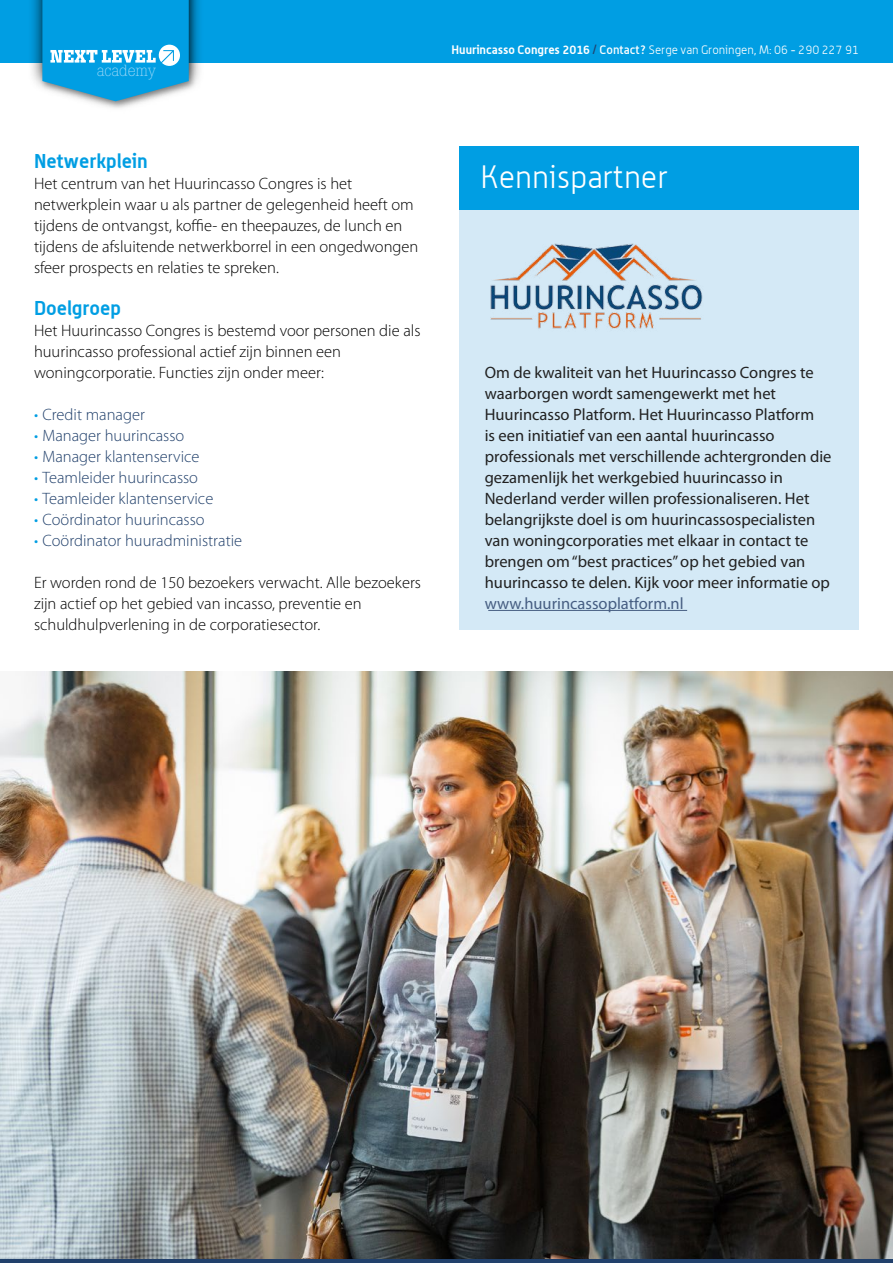
<style>
.page{position:relative;width:893px;height:1263px;background:#fff}
.page>*{position:absolute;margin:0;border:0;box-sizing:border-box;transform-origin:0 0}
.t1{font:300 31.5px "Alwyn";color:#fff}
.t2{font:700 19.5px "Alwyn";color:#009ee3}
.t3{font:300 16.5px/21px "Myriad Pro";color:#000}
.t4{font:16.5px/21px "Myriad Pro";color:#212121}
.t5{font:300 16.5px "Myriad Pro";color:#21406b}
.t6{font:16.5px "Myriad Pro";color:#465e82}
.t7{font:300 15.9px "Boton";letter-spacing:-.01em;color:#a1daf8}
.t8{font:300 12px "Alwyn";color:#fff}
.s1{color:#009ee3}
.s2{font-weight:700}
.s3{font-weight:700;color:#21406b}
.s4{font-weight:500}
</style>
<div class="page">
<div style="left:0;top:0;width:893px;height:63px;background:#009ee3"></div>
<div style="left:28px;top:0;width:179px;height:114px;background:#000;opacity:.75"></div>
<img style="left:37px;top:0;width:162px;height:111px">
<svg style="left:42px;top:0;width:147px;height:101px"></svg>
<div style="left:0;top:1254px;width:893px;height:9px;background:#21406b"></div>
<div style="left:459px;top:146px;width:400px;height:484px;background:#d4e9f6"></div>
<hr style="left:488px;top:610px;width:199px;height:1px;background:#465e82">
<img style="left:490px;top:243px;width:213px;height:86px">
<img style="left:0;top:672px;width:893px;height:587px">
<div style="left:459px;top:146px;width:400px;height:64px;background:#009ee3"></div>
<p class="t7" style="left:97px;top:61px;width:61px">academy</p>
<p class="t2" style="left:34px;top:149px;width:115px">Netwerkplein</p>
<p class="t3" style="left:34px;top:173px;width:386px">Het centrum van het Huurincasso Congres is het netwerkplein waar u als partner de gelegenheid heeft om tijdens de ontvangst, koffie- en theepauzes, de lunch en tijdens de afsluitende netwerkborrel in een ongedwongen sfeer prospects en relaties te spreken.</p>
<p class="t2" style="left:34px;top:296px;width:88px">Doelgroep</p>
<p class="t3" style="left:34px;top:320px;width:388px">Het Huurincasso Congres is bestemd voor personen die als huurincasso professional actief zijn binnen een woningcorporatie. Functies zijn onder meer:</p>
<p class="t5" style="left:34px;top:405px;width:112px"><span class="s1">•</span> Credit manager</p>
<p class="t5" style="left:34px;top:426px;width:152px"><span class="s1">•</span> Manager huurincasso</p>
<p class="t5" style="left:34px;top:447px;width:167px"><span class="s1">•</span> Manager klantenservice</p>
<p class="t5" style="left:34px;top:468px;width:166px"><span class="s1">•</span> Teamleider huurincasso</p>
<p class="t5" style="left:34px;top:489px;width:181px"><span class="s1">•</span> Teamleider klantenservice</p>
<p class="t5" style="left:34px;top:510px;width:172px"><span class="s1">•</span> Coördinator huurincasso</p>
<p class="t5" style="left:34px;top:531px;width:210px"><span class="s1">•</span> Coördinator huuradministratie</p>
<p class="t3" style="left:34px;top:572px;width:389px">Er worden rond de 150 bezoekers verwacht. Alle bezoekers zijn actief op het gebied van incasso, preventie en schuldhulpverlening in de corporatiesector.</p>
<p class="t8" style="left:451px;top:42px;width:409px"><span class="s2">Huurincasso Congres 2016</span> <span class="s3">/</span> <span class="s4">Contact?</span> Serge van Groningen, M: 06 - 290 227 91</p>
<h1 class="t1" style="left:480px;top:159px;width:189px">Kennispartner</h1>
<p class="t4" style="left:485px;top:362px;width:348px">Om de kwaliteit van het Huurincasso Congres te waarborgen wordt samengewerkt met het Huurincasso Platform. Het Huurincasso Platform<br>is een initiatief van een aantal huurincasso professionals met verschillende achtergronden die gezamenlijk het werkgebied huurincasso in Nederland verder willen professionaliseren. Het belangrijkste doel is om huurincassospecialisten van woningcorporaties met elkaar in contact te brengen om “best practices” op het gebied van huurincasso te delen. Kijk voor meer informatie op</p>
<p class="t6" style="left:485px;top:594px;width:200px">www.huurincassoplatform.nl</p>
</div>
